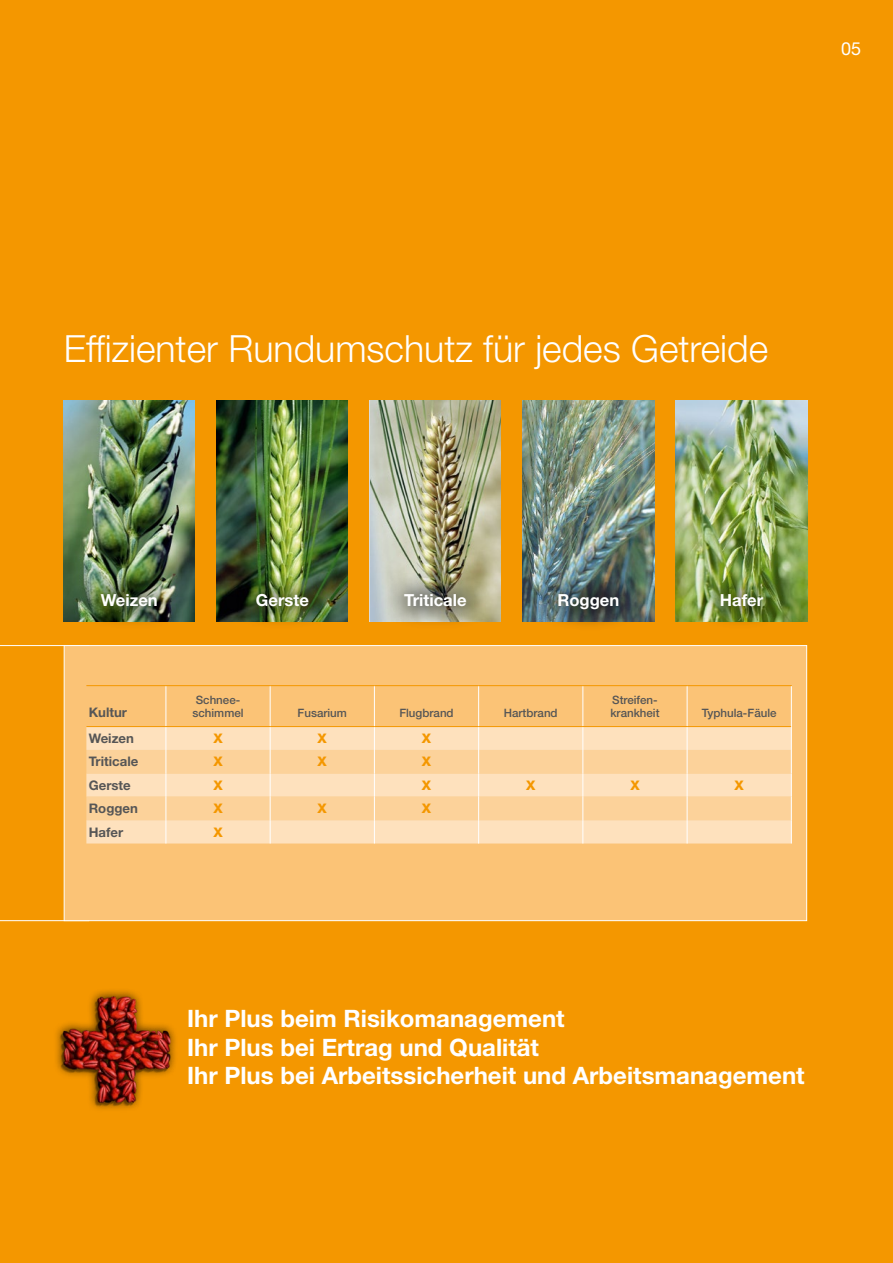
<style>
.page{position:relative;width:893px;height:1263px;background:#f49700}
.page>*{position:absolute;margin:0;border:0;box-sizing:border-box;transform-origin:0 0}
.t1{font:300 37.5px "Helvetica Neue LT Std";color:#fff}
.t2{font:700 24px/28.5px "Helvetica Neue LT Std";color:#fff}
.t3{font:18px "Helvetica Neue LT Std";color:#fff}
.t4{font:700 16.65px "Helvetica Neue LT Std";color:#fff}
.t5{font:700 13.2px "Helvetica Neue LT Std";color:#565656}
.t6{font:800 13.2px "Helvetica Neue LT Std";color:#f49700}
.t7{font:500 11.55px/13.2px "Helvetica Neue LT Std";color:#565656}
</style>
<div class="page">
<svg style="left:0;top:645px;width:64px;height:276px"></svg>
<div style="left:64px;top:645px;width:743px;height:276px;background:#fbc376;border:1px solid #fff"></div>
<img style="left:523px;top:401px;width:131px;height:221px">
<div style="left:536px;top:572px;width:105px;height:60px;background:#000;opacity:.75"></div>
<img style="left:217px;top:401px;width:131px;height:221px">
<div style="left:235px;top:572px;width:95px;height:57px;background:#000;opacity:.75"></div>
<img style="left:676px;top:401px;width:131px;height:221px">
<div style="left:699px;top:572px;width:85px;height:57px;background:#000;opacity:.75"></div>
<img style="left:64px;top:401px;width:131px;height:221px">
<div style="left:79px;top:572px;width:100px;height:57px;background:#000;opacity:.75"></div>
<img style="left:370px;top:401px;width:131px;height:221px">
<div style="left:383px;top:572px;width:105px;height:57px;background:#000;opacity:.75"></div>
<div style="left:86px;top:727px;width:705px;height:116px;background:#fee1bd"></div>
<svg style="left:86px;top:750px;width:705px;height:70px;background:#fcd6a5"></svg>
<hr style="left:165px;top:686px;width:1px;height:40px;background:#fff">
<hr style="left:270px;top:686px;width:1px;height:40px;background:#fff">
<hr style="left:374px;top:686px;width:1px;height:40px;background:#fff">
<hr style="left:478px;top:686px;width:1px;height:40px;background:#fff">
<hr style="left:582px;top:686px;width:1px;height:40px;background:#fff">
<hr style="left:687px;top:686px;width:1px;height:40px;background:#fff">
<hr style="left:791px;top:686px;width:1px;height:40px;background:#fff">
<svg style="left:165px;top:727px;width:1px;height:116px"></svg>
<svg style="left:270px;top:727px;width:1px;height:116px"></svg>
<svg style="left:374px;top:727px;width:1px;height:116px"></svg>
<svg style="left:478px;top:727px;width:1px;height:116px"></svg>
<svg style="left:582px;top:727px;width:1px;height:116px"></svg>
<svg style="left:687px;top:727px;width:1px;height:116px"></svg>
<svg style="left:791px;top:726px;width:1px;height:117px"></svg>
<hr style="left:86px;top:685px;width:80px;height:1px;background:#f49700">
<hr style="left:166px;top:685px;width:104px;height:1px;background:#f49700">
<hr style="left:270px;top:685px;width:104px;height:1px;background:#f49700">
<hr style="left:374px;top:685px;width:105px;height:1px;background:#f49700">
<hr style="left:479px;top:685px;width:104px;height:1px;background:#f49700">
<hr style="left:583px;top:685px;width:104px;height:1px;background:#f49700">
<hr style="left:687px;top:685px;width:105px;height:1px;background:#f49700">
<hr style="left:86px;top:726px;width:80px;height:1px;background:#f49700">
<hr style="left:166px;top:726px;width:104px;height:1px;background:#f49700">
<hr style="left:270px;top:726px;width:104px;height:1px;background:#f49700">
<hr style="left:374px;top:726px;width:105px;height:1px;background:#f49700">
<hr style="left:479px;top:726px;width:104px;height:1px;background:#f49700">
<hr style="left:583px;top:726px;width:104px;height:1px;background:#f49700">
<hr style="left:687px;top:726px;width:104px;height:1px;background:#f49700">
<div style="left:52px;top:987px;width:126px;height:126px;background:#000;opacity:.75"></div>
<img style="left:59px;top:987px;width:116px;height:126px">
<p class="t3" style="left:841px;top:38px;width:22px">05</p>
<h1 class="t1" style="left:64px;top:325px;width:706px">Effizienter Rundumschutz für jedes Getreide</h1>
<p class="t4" style="left:101px;top:590px;width:58px">Weizen</p>
<p class="t4" style="left:256px;top:590px;width:55px">Gerste</p>
<p class="t4" style="left:404px;top:590px;width:64px">Triticale</p>
<p class="t4" style="left:557px;top:590px;width:63px">Roggen</p>
<p class="t4" style="left:720px;top:590px;width:45px">Hafer</p>
<p class="t5" style="left:89px;top:704px;width:40px">Kultur</p>
<p class="t7" style="left:192px;top:693px;width:53px">Schnee&shy;schimmel</p>
<p class="t7" style="left:298px;top:706px;width:51px">Fusarium</p>
<p class="t7" style="left:399px;top:706px;width:56px">Flugbrand</p>
<p class="t7" style="left:504px;top:706px;width:55px">Hartbrand</p>
<p class="t7" style="left:610px;top:693px;width:51px">Streifen&shy;krankheit</p>
<p class="t7" style="left:702px;top:706px;width:76px">Typhula-Fäule</p>
<p class="t5" style="left:89px;top:730px;width:47px">Weizen</p>
<p class="t6" style="left:213px;top:730px;width:11px">X</p>
<p class="t6" style="left:318px;top:730px;width:11px">X</p>
<p class="t6" style="left:422px;top:730px;width:11px">X</p>
<p class="t5" style="left:89px;top:753px;width:51px">Triticale</p>
<p class="t6" style="left:213px;top:754px;width:11px">X</p>
<p class="t6" style="left:318px;top:754px;width:11px">X</p>
<p class="t6" style="left:422px;top:754px;width:11px">X</p>
<p class="t5" style="left:89px;top:777px;width:44px">Gerste</p>
<p class="t6" style="left:213px;top:777px;width:11px">X</p>
<p class="t6" style="left:422px;top:777px;width:11px">X</p>
<p class="t6" style="left:526px;top:777px;width:11px">X</p>
<p class="t6" style="left:630px;top:777px;width:11px">X</p>
<p class="t6" style="left:735px;top:777px;width:11px">X</p>
<p class="t5" style="left:89px;top:800px;width:51px">Roggen</p>
<p class="t6" style="left:213px;top:801px;width:11px">X</p>
<p class="t6" style="left:318px;top:801px;width:11px">X</p>
<p class="t6" style="left:422px;top:801px;width:11px">X</p>
<p class="t5" style="left:89px;top:824px;width:36px">Hafer</p>
<p class="t6" style="left:213px;top:824px;width:11px">X</p>
<p class="t2" style="left:187px;top:1004px;width:619px">Ihr Plus beim Risikomanagement<br>Ihr Plus bei Ertrag und Qualität<br>Ihr Plus bei Arbeitssicherheit und Arbeitsmanagement</p>
</div>
